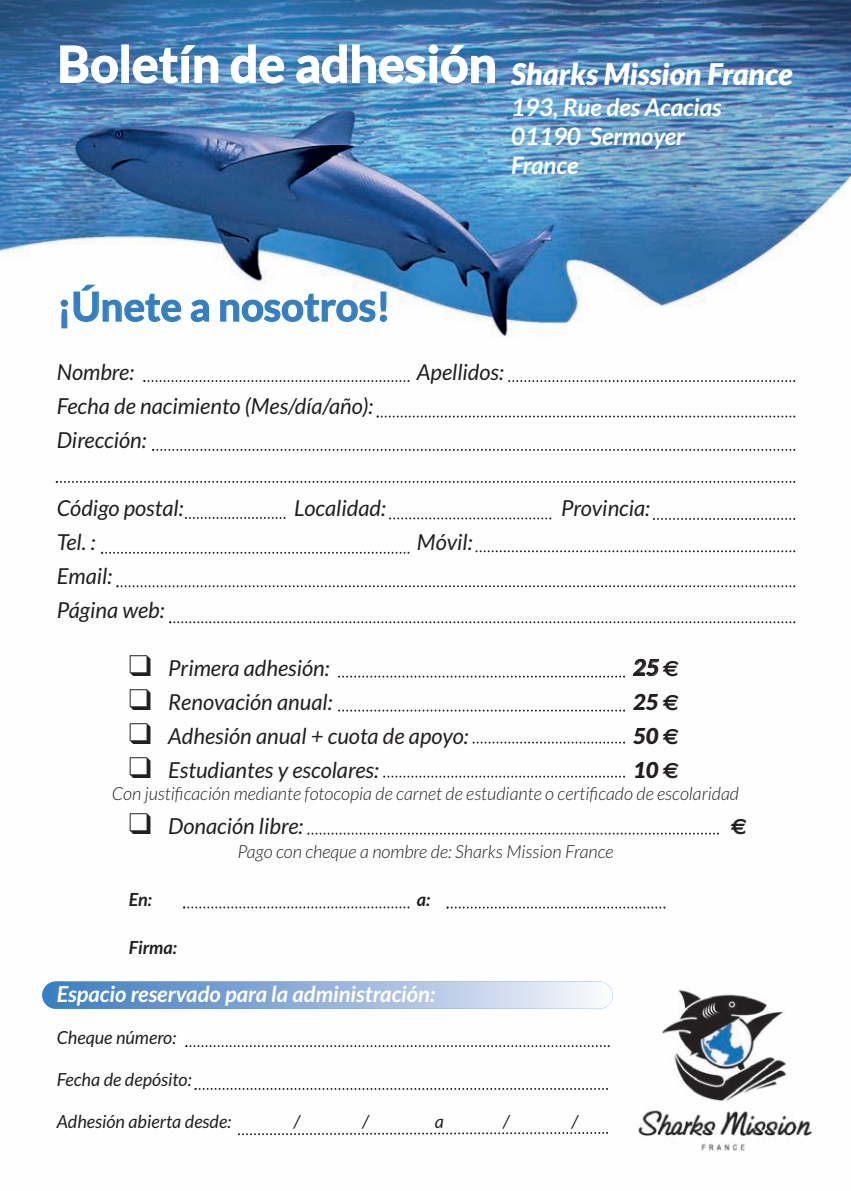
<style>
.page{position:relative;width:851px;height:1191px;background:#fff}
.page>*{position:absolute;margin:0;border:0;box-sizing:border-box;transform-origin:0 0}
.t1{font:700 40px "Lato";color:#347fc2}
.t2{font:italic 900 30px "Lato";color:#fff}
.t3{font:24px/28.8px "Lato Bold Italic OTF";color:#fff}
.t4{font:italic 22px/34px "Lato";color:#231f20}
.t5{font:22px "Lato Bold Italic OTF";color:#fff}
.t6{font:italic 900 22px "Lato";color:#231f20}
.t7{font:22px "Lato Bold Italic OTF";color:#231f20}
.t8{font:700 22px "Euro Sans";color:#231f20}
.t9{font:italic 300 18px "Lato";color:#231f20}
.t10{font:italic 18px "Lato";color:#231f20}
.t11{font:18px "Lato Bold Italic OTF";color:#231f20}
.s1{font-weight:700;font-style:normal;font-size:50px}
.s2{font-family:"Euro Sans";font-weight:700}
.s3{font-family:"Euro Sans";font-weight:700;font-style:normal}
</style>
<div class="page">
<img style="left:0;top:0;width:850px;height:1088px">
<div style="left:42px;top:981px;width:570px;height:27px;background:linear-gradient(to right,#3978c0,#f7f4fb);border-radius:14px"></div>
<img style="left:631px;top:981px;width:186px;height:170px">
<svg style="left:143px;top:380px;width:266px;height:2px"></svg>
<svg style="left:508px;top:380px;width:287px;height:2px"></svg>
<svg style="left:376px;top:415px;width:419px;height:2px"></svg>
<svg style="left:152px;top:449px;width:643px;height:2px"></svg>
<svg style="left:56px;top:481px;width:739px;height:2px"></svg>
<svg style="left:185px;top:517px;width:100px;height:2px"></svg>
<svg style="left:389px;top:517px;width:162px;height:2px"></svg>
<svg style="left:101px;top:552px;width:308px;height:2px"></svg>
<svg style="left:116px;top:585px;width:679px;height:2px"></svg>
<svg style="left:169px;top:621px;width:626px;height:2px"></svg>
<svg style="left:185px;top:1045px;width:424px;height:2px"></svg>
<svg style="left:194px;top:1088px;width:414px;height:2px"></svg>
<svg style="left:238px;top:1132px;width:370px;height:4px"></svg>
<svg style="left:183px;top:906px;width:226px;height:2px"></svg>
<svg style="left:446px;top:906px;width:219px;height:2px"></svg>
<svg style="left:475px;top:550px;width:320px;height:2px"></svg>
<svg style="left:652px;top:518px;width:143px;height:2px"></svg>
<svg style="left:338px;top:675px;width:287px;height:2px"></svg>
<svg style="left:338px;top:709px;width:287px;height:2px"></svg>
<svg style="left:472px;top:741px;width:153px;height:2px"></svg>
<svg style="left:383px;top:775px;width:242px;height:2px"></svg>
<svg style="left:307px;top:832px;width:411px;height:2px"></svg>
<h2 class="t2" style="left:57px;top:57px;width:736px"><span class="s1">Boletín de adhesión</span> Sharks Mission France</h2>
<p class="t3" style="left:511px;top:93px;width:212px">193, Rue des Acacias<br>01190 Sermoyer<br>France</p>
<h1 class="t1" style="left:57px;top:284px;width:335px">¡Únete a nosotros!</h1>
<p class="t4" style="left:57px;top:355px;width:79px">Nombre:</p>
<p class="t4" style="left:417px;top:355px;width:88px">Apellidos:</p>
<p class="t4" style="left:57px;top:389px;width:318px">Fecha de nacimiento (Mes/día/año):<br>Dirección:</p>
<p class="t4" style="left:57px;top:491px;width:128px">Código postal:</p>
<p class="t4" style="left:294px;top:491px;width:93px">Localidad:</p>
<p class="t4" style="left:561px;top:491px;width:90px">Provincia:</p>
<p class="t4" style="left:57px;top:525px;width:40px">Tel. :</p>
<p class="t4" style="left:417px;top:525px;width:57px">Móvil:</p>
<p class="t4" style="left:57px;top:559px;width:109px">Email:<br>Página web:</p>
<p class="t4" style="left:129px;top:651px;width:202px">❑ Primera adhesión:</p>
<p class="t7" style="left:633px;top:655px;width:48px">25 <span class="s2">€</span></p>
<p class="t4" style="left:129px;top:685px;width:205px">❑ Renovación anual:</p>
<p class="t6" style="left:633px;top:689px;width:48px">25 <span class="s3">€</span></p>
<p class="t4" style="left:129px;top:719px;width:341px">❑ Adhesión anual + cuota de apoyo:</p>
<p class="t6" style="left:633px;top:723px;width:48px">50 <span class="s3">€</span></p>
<p class="t4" style="left:129px;top:753px;width:251px">❑ Estudiantes y escolares:</p>
<p class="t6" style="left:633px;top:757px;width:48px">10 <span class="s3">€</span></p>
<p class="t9" style="left:112px;top:783px;width:628px">Con justificación mediante fotocopia de carnet de estudiante o certificado de escolaridad</p>
<p class="t4" style="left:129px;top:809px;width:176px">❑ Donación libre:</p>
<p class="t8" style="left:730px;top:813px;width:18px">€</p>
<p class="t9" style="left:237px;top:841px;width:378px">Pago con cheque a nombre de: Sharks Mission France</p>
<p class="t11" style="left:129px;top:889px;width:25px">En:</p>
<p class="t11" style="left:417px;top:889px;width:15px">a:</p>
<p class="t11" style="left:129px;top:937px;width:50px">Firma:</p>
<p class="t5" style="left:57px;top:981px;width:380px">Espacio reservado para la administración:</p>
<p class="t10" style="left:57px;top:1027px;width:121px">Cheque número:</p>
<p class="t10" style="left:57px;top:1069px;width:136px">Fecha de depósito:</p>
<p class="t10" style="left:57px;top:1111px;width:176px">Adhesión abierta desde:</p>
<p class="t10" style="left:294px;top:1111px;width:8px">/</p>
<p class="t10" style="left:362px;top:1111px;width:8px">/</p>
<p class="t10" style="left:435px;top:1111px;width:11px">a</p>
<p class="t10" style="left:503px;top:1111px;width:8px">/</p>
<p class="t10" style="left:572px;top:1111px;width:8px">/</p>
</div>
